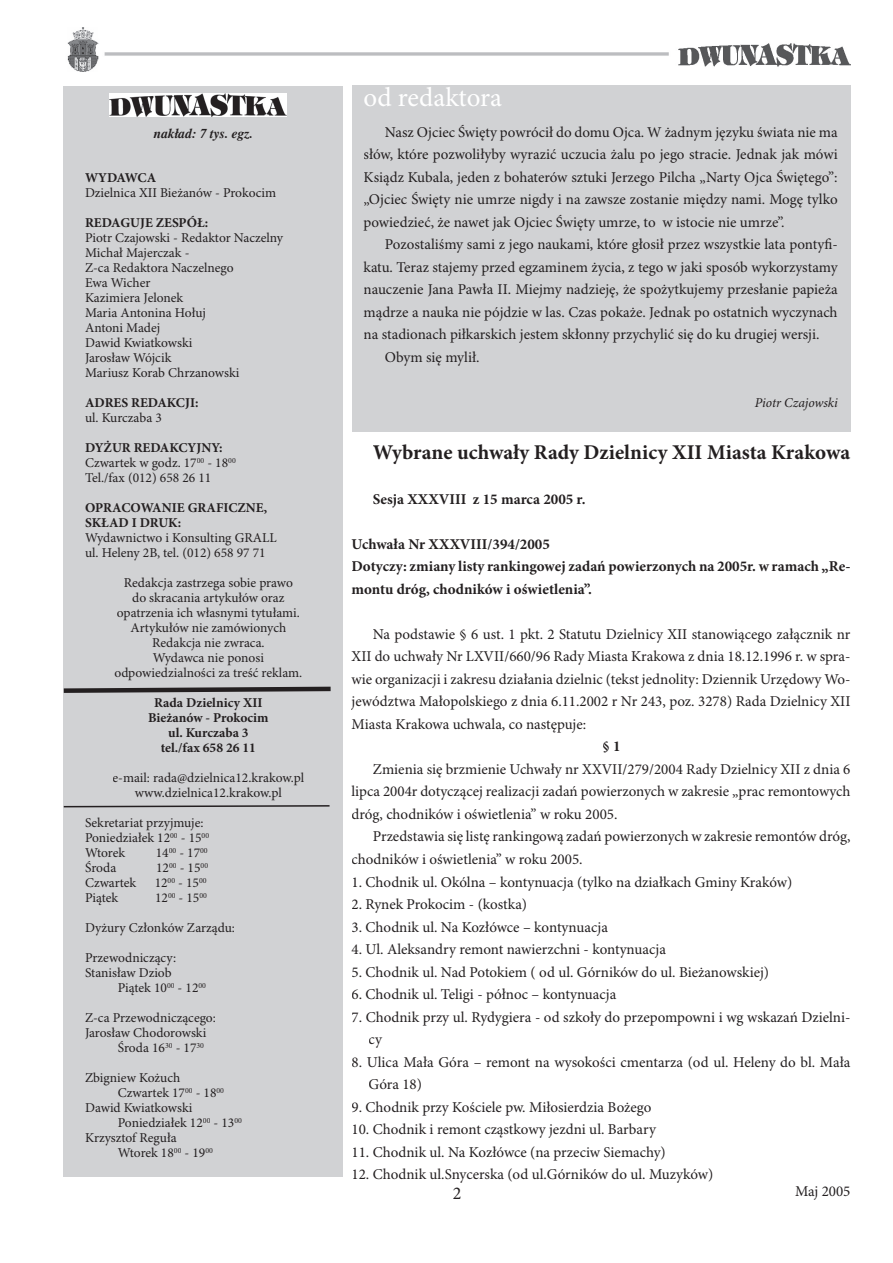
<style>
.page{position:relative;width:893px;height:1263px;background:#fff}
.page>*{position:absolute;margin:0;border:0;box-sizing:border-box;transform-origin:0 0}
.t1{font:27px "Minion Pro";color:#fff}
.t2{font:700 21px "Minion Pro";color:#231f20}
.t3{font:18px "Minion Pro";color:#231f20}
.t4{font:15px/22.5px "Minion Pro";color:#231f20;text-align:justify}
.t5{font:700 15px/22.5px "Minion Pro";color:#231f20}
.t6{font:13.5px/15px "Minion Pro";color:#231f20}
.t7{font:700 13.5px/15px "Minion Pro";color:#231f20}
.t8{font:italic 700 13.5px "Times";color:#231f20}
.t9{font:italic 13.5px "Minion Pro";letter-spacing:-.005em;color:#231f20}
.t10{font:700 13.5px "Minion Pro";letter-spacing:-.02em;color:#231f20}
.s1{font-weight:700}
</style>
<div class="page">
<img style="left:67px;top:28px;width:783px;height:43px">
<div style="left:352px;top:85px;width:498px;height:347px;background:#d1d2d4"></div>
<div style="left:64px;top:86px;width:279px;height:1090px;background:#d1d2d4"></div>
<img style="left:109px;top:94px;width:178px;height:22px">
<svg style="left:64px;top:687px;width:267px;height:6px;background:#4f4c4d"></svg>
<svg style="left:64px;top:805px;width:266px;height:2px"></svg>
<p class="t8" style="left:154px;top:126px;width:101px">nakład: 7 tys. egz.</p>
<p class="t10" style="left:85px;top:170px;width:73px">WYDAWCA</p>
<p class="t6" style="left:85px;top:186px;width:193px">Dzielnica XII Bieżanów - Prokocim</p>
<p class="t7" style="left:85px;top:216px;width:125px">REDAGUJE ZESPÓŁ:</p>
<p class="t6" style="left:85px;top:231px;width:200px">Piotr Czajowski - Redaktor Naczelny<br>Michał Majerczak -<br>Z-ca Redaktora Naczelnego<br>Ewa Wicher<br>Kazimiera Jelonek<br>Maria Antonina Hołuj<br>Antoni Madej<br>Dawid Kwiatkowski<br>Jarosław Wójcik<br>Mariusz Korab Chrzanowski</p>
<p class="t7" style="left:85px;top:396px;width:115px">ADRES REDAKCJI:</p>
<p class="t6" style="left:85px;top:411px;width:78px">ul. Kurczaba 3</p>
<p class="t6" style="left:85px;top:441px;width:152px"><span class="s1">DYŻUR REDAKCYJNY:<br></span>Czwartek w godz. 17<sup>00</sup> - 18<sup>00<br></sup>Tel./fax (012) 658 26 11</p>
<p class="t7" style="left:85px;top:501px;width:184px">OPRACOWANIE GRAFICZNE,<br>SKŁAD I DRUK:</p>
<p class="t6" style="left:85px;top:531px;width:193px">Wydawnictwo i Konsulting GRALL ul. Heleny 2B, tel. (012) 658 97 71</p>
<p class="t6" style="left:114px;top:576px;width:190px;text-align:center">Redakcja zastrzega sobie prawo<br>do skracania artykułów oraz opatrzenia ich własnymi tytułami.<br>Artykułów nie zamówionych<br>Redakcja nie zwraca.<br>Wydawca nie ponosi odpowiedzialności za treść reklam.</p>
<p class="t7" style="left:148px;top:696px;width:122px;text-align:center">Rada Dzielnicy XII<br>Bieżanów - Prokocim ul. Kurczaba 3 tel./fax 658 26 11</p>
<p class="t6" style="left:113px;top:771px;width:193px;text-align:center">e-mail: rada@dzielnica12.krakow.pl www.dzielnica12.krakow.pl</p>
<p class="t6" style="left:85px;top:816px;width:126px">Sekretariat przyjmuje:<br>Poniedziałek 12<sup>00</sup> - 15<sup>00<br></sup>Wtorek</p>
<p class="t6" style="left:156px;top:846px;width:53px">14<sup>00</sup> - 17<sup>00</sup></p>
<p class="t6" style="left:85px;top:861px;width:33px">Środa</p>
<p class="t6" style="left:156px;top:861px;width:53px">12<sup>00</sup> - 15<sup>00</sup></p>
<p class="t6" style="left:85px;top:876px;width:53px">Czwartek</p>
<p class="t6" style="left:155px;top:876px;width:53px">12<sup>00</sup> - 15<sup>00</sup></p>
<p class="t6" style="left:85px;top:891px;width:35px">Piątek</p>
<p class="t6" style="left:155px;top:891px;width:53px">12<sup>00</sup> - 15<sup>00</sup></p>
<p class="t6" style="left:85px;top:921px;width:151px">Dyżury Członków Zarządu:</p>
<p class="t6" style="left:85px;top:951px;width:93px">Przewodniczący:</p>
<p class="t6" style="left:85px;top:966px;width:88px">Stanisław Dziob</p>
<p class="t6" style="left:118px;top:981px;width:90px">Piątek 10<sup>00</sup> - 12<sup>00</sup></p>
<p class="t6" style="left:85px;top:1011px;width:132px">Z-ca Przewodniczącego:</p>
<p class="t6" style="left:85px;top:1026px;width:123px">Jarosław Chodorowski</p>
<p class="t6" style="left:118px;top:1041px;width:88px">Środa 16<sup>30</sup> - 17<sup>30</sup></p>
<p class="t6" style="left:85px;top:1071px;width:97px">Zbigniew Kożuch</p>
<p class="t6" style="left:118px;top:1086px;width:108px">Czwartek 17<sup>00</sup> - 18<sup>00</sup></p>
<p class="t6" style="left:85px;top:1101px;width:109px">Dawid Kwiatkowski</p>
<p class="t6" style="left:118px;top:1116px;width:126px">Poniedziałek 12<sup>00</sup> - 13<sup>00</sup></p>
<p class="t6" style="left:85px;top:1131px;width:93px">Krzysztof Reguła</p>
<p class="t6" style="left:118px;top:1146px;width:97px">Wtorek 18<sup>00</sup> - 19<sup>00</sup></p>
<h1 class="t1" style="left:364px;top:82px;width:140px">od redaktora</h1>
<p class="t4" style="left:364px;top:121px;width:476px;text-indent:21px">Nasz Ojciec Święty powrócił do domu Ojca. W żadnym języku świata nie ma słów, które pozwoliłyby wyrazić uczucia żalu po jego stracie. Jednak jak mówi Ksiądz Kubala, jeden z bohaterów sztuki Jerzego Pilcha „Narty Ojca Świętego”: „Ojciec Święty nie umrze nigdy i na zawsze zostanie między nami. Mogę tylko powiedzieć, że nawet jak Ojciec Święty umrze, to w istocie nie umrze”.</p>
<p class="t4" style="left:385px;top:234px;width:454px">Pozostaliśmy sami z jego naukami, które głosił przez wszystkie lata pontyfi-</p>
<p class="t4" style="left:364px;top:256px;width:476px">katu. Teraz stajemy przed egzaminem życia, z tego w jaki sposób wykorzystamy</p>
<p class="t4" style="left:364px;top:279px;width:476px">nauczenie Jana Pawła II. Miejmy nadzieję, że spożytkujemy przesłanie papieża</p>
<p class="t4" style="left:364px;top:301px;width:476px">mądrze a nauka nie pójdzie w las. Czas pokaże. Jednak po ostatnich wyczynach</p>
<p class="t4" style="left:364px;top:324px;width:457px">na stadionach piłkarskich jestem skłonny przychylić się do ku drugiej wersji.</p>
<p class="t4" style="left:385px;top:346px;width:96px">Obym się mylił.</p>
<p class="t9" style="left:755px;top:394px;width:84px">Piotr Czajowski</p>
<h2 class="t2" style="left:373px;top:440px;width:479px">Wybrane uchwały Rady Dzielnicy XII Miasta Krakowa</h2>
<p class="t5" style="left:373px;top:488px;width:214px">Sesja XXXVIII z 15 marca 2005 r.</p>
<p class="t5" style="left:351px;top:533px;width:500px">Uchwała Nr XXXVIII/394/2005<br>Dotyczy: zmiany listy rankingowej zadań powierzonych na 2005r. w ramach „Re&shy;montu dróg, chodników i oświetlenia”.</p>
<p class="t4" style="left:351px;top:623px;width:500px;text-indent:21px">Na podstawie § 6 ust. 1 pkt. 2 Statutu Dzielnicy XII stanowiącego załącznik nr XII do uchwały Nr LXVII/660/96 Rady Miasta Krakowa z dnia 18.12.1996 r. w spra&shy;wie organizacji i zakresu działania dzielnic (tekst jednolity: Dziennik Urzędowy Wo&shy;jewództwa Małopolskiego z dnia 6.11.2002 r Nr 243, poz. 3278) Rada Dzielnicy XII Miasta Krakowa uchwala, co następuje:</p>
<p class="t5" style="left:603px;top:736px;width:19px">§ 1</p>
<p class="t4" style="left:351px;top:758px;width:500px;text-indent:21px">Zmienia się brzmienie Uchwały nr XXVII/279/2004 Rady Dzielnicy XII z dnia 6 lipca 2004r dotyczącej realizacji zadań powierzonych w zakresie „prac remontowych dróg, chodników i oświetlenia” w roku 2005.</p>
<p class="t4" style="left:351px;top:826px;width:500px;text-indent:21px">Przedstawia się listę rankingową zadań powierzonych w zakresie remontów dróg, chodników i oświetlenia” w roku 2005.</p>
<p class="t4" style="left:351px;top:871px;width:442px">1. Chodnik ul. Okólna – kontynuacja (tylko na działkach Gminy Kraków)</p>
<p class="t4" style="left:351px;top:893px;width:177px">2. Rynek Prokocim - (kostka)</p>
<p class="t4" style="left:351px;top:916px;width:258px">3. Chodnik ul. Na Kozłówce – kontynuacja</p>
<p class="t4" style="left:351px;top:938px;width:316px">4. Ul. Aleksandry remont nawierzchni - kontynuacja</p>
<p class="t4" style="left:351px;top:961px;width:419px">5. Chodnik ul. Nad Potokiem ( od ul. Górników do ul. Bieżanowskiej)</p>
<p class="t4" style="left:351px;top:983px;width:266px">6. Chodnik ul. Teligi - północ – kontynuacja</p>
<p class="t4" style="left:369px;top:1006px;width:483px;text-indent:-17px">7. Chodnik przy ul. Rydygiera - od szkoły do przepompowni i wg wskazań Dzielni&shy;cy</p>
<p class="t4" style="left:369px;top:1051px;width:483px;text-indent:-17px">8. Ulica Mała Góra – remont na wysokości cmentarza (od ul. Heleny do bl. Mała<br>Góra 18)</p>
<p class="t4" style="left:351px;top:1096px;width:301px">9. Chodnik przy Kościele pw. Miłosierdzia Bożego</p>
<p class="t4" style="left:351px;top:1118px;width:306px">10. Chodnik i remont cząstkowy jezdni ul. Barbary</p>
<p class="t4" style="left:351px;top:1141px;width:316px">11. Chodnik ul. Na Kozłówce (na przeciw Siemachy)</p>
<p class="t4" style="left:351px;top:1163px;width:363px">12. Chodnik ul.Snycerska (od ul.Górników do ul. Muzyków)</p>
<p class="t3" style="left:453px;top:1183px;width:10px">2</p>
<p class="t4" style="left:795px;top:1181px;width:57px">Maj 2005</p>
</div>
